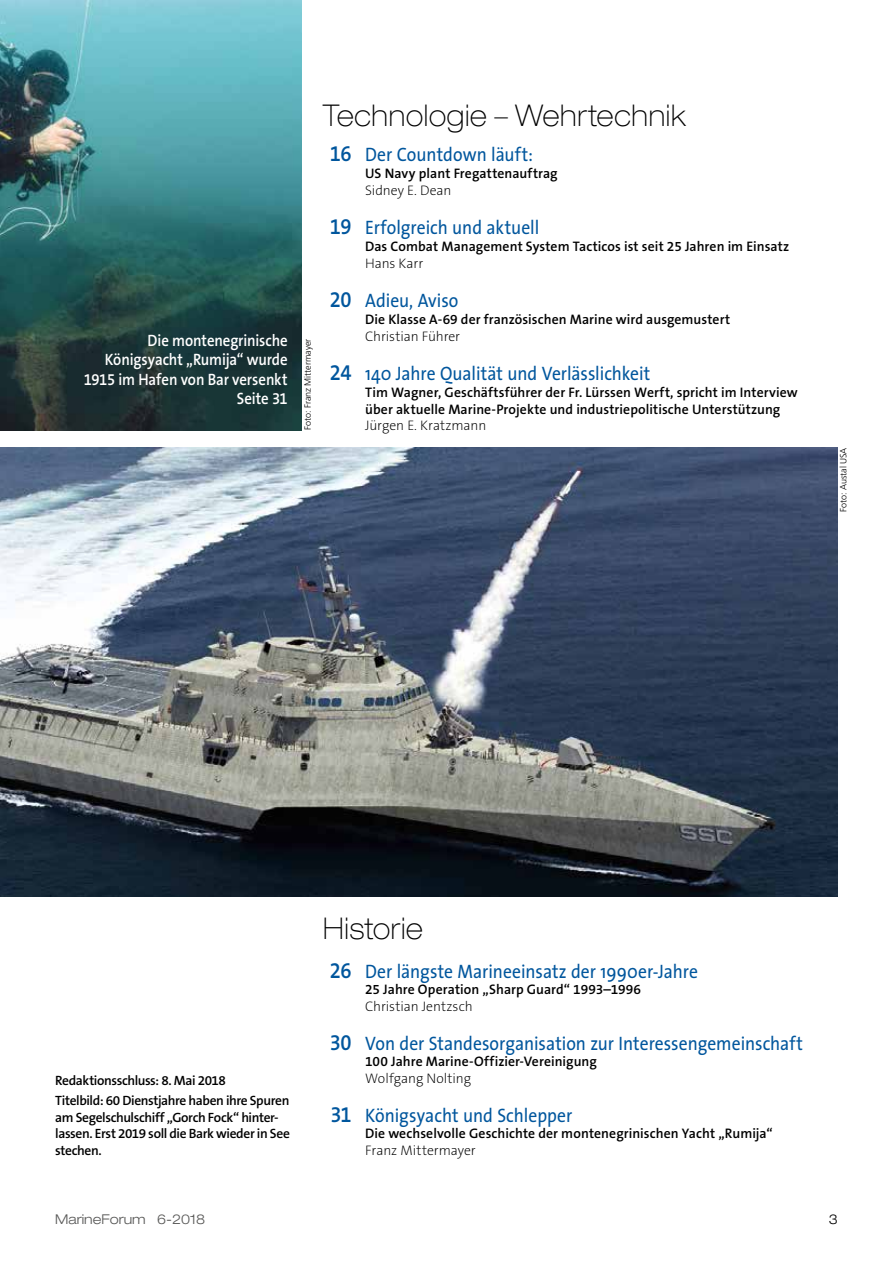
<style>
.page{position:relative;width:893px;height:1263px;background:#fff}
.page>*{position:absolute;margin:0;border:0;box-sizing:border-box;transform-origin:0 0}
.t1{font:100 expanded 30px "Helvetica Neue";letter-spacing:.025em;color:#000;scale:.9 1}
.t2{font:19.5px "The Sans";color:#00569d;scale:.9 1}
.t3{font:600 16.5px/19.5px "The Sans B6";letter-spacing:-.005em;color:#fff;text-align:right;scale:.9 1}
.t4{font:600 13.8px/16.6px "The Sans B6";letter-spacing:.005em;color:#000}
.t5{font:200 13.8px "The Sans B2";letter-spacing:-.005em;color:#000}
.t6{font:600 13.5px/16.5px "The Sans B6";letter-spacing:-.03em;color:#000}
.t7{font:300 expanded 13.5px "Helvetica Neue";color:#575756}
.t8{font:300 expanded 13.5px "Helvetica Neue";color:#000}
.t9{font:300 9px "Frutiger";color:#000}
.s1{font-family:"The Sans B6";font-weight:600;font-size:22.5px}
.s2{font-family:"Helvetica Neue Light Ext SC800";font-weight:400;font-stretch:normal}
</style>
<div class="page">
<img style="left:0;top:448px;width:838px;height:448px">
<img style="left:0;top:0;width:302px;height:430px">
<p class="t3" style="left:84px;top:331px;width:228px">Die montenegrinische<br>Königsyacht „Rumija“ wurde<br>1915 im Hafen von Bar versenkt<br>Seite 31</p>
<p class="t9" style="left:303px;top:430px;width:93px;rotate:-90deg">Foto: Franz Mittermayer</p>
<h1 class="t1" style="left:323px;top:97px;width:405px">Technologie – Wehrtechnik</h1>
<h2 class="t2" style="left:330px;top:139px;width:227px"><span class="s1">16</span> Der Countdown läuft:</h2>
<p class="t4" style="left:365px;top:166px;width:194px">US Navy plant Fregattenauftrag</p>
<p class="t5" style="left:365px;top:183px;width:88px">Sidney E. Dean</p>
<h2 class="t2" style="left:330px;top:211px;width:234px"><span class="s1">19</span> Erfolgreich und aktuell</h2>
<p class="t4" style="left:365px;top:239px;width:426px">Das Combat Management System Tacticos ist seit 25 Jahren im Einsatz</p>
<p class="t5" style="left:365px;top:256px;width:60px">Hans Karr</p>
<h2 class="t2" style="left:330px;top:284px;width:145px"><span class="s1">20</span> Adieu, Aviso</h2>
<p class="t4" style="left:365px;top:311px;width:367px">Die Klasse A-69 der französischen Marine wird ausgemustert</p>
<p class="t5" style="left:365px;top:329px;width:96px">Christian Führer</p>
<h2 class="t2" style="left:330px;top:357px;width:358px"><span class="s1">24</span> 140 Jahre Qualität und Verlässlichkeit</h2>
<p class="t4" style="left:365px;top:384px;width:434px">Tim Wagner, Geschäftsführer der Fr. Lürssen Werft, spricht im Interview über aktuelle Marine-Projekte und industriepolitische Unterstützung</p>
<p class="t5" style="left:365px;top:419px;width:123px">Jürgen E. Kratzmann</p>
<p class="t9" style="left:838px;top:512px;width:66px;rotate:-90deg">Foto: Austal USA</p>
<p class="t6" style="left:55px;top:1070px;width:236px;line-height:20.7px">Redaktionsschluss: 8. Mai 2018<br>Titelbild: 60 Dienstjahre haben ihre Spuren</p>
<p class="t6" style="left:55px;top:1109px;width:236px">am Segelschulschiff „Gorch Fock“ hinter&shy;lassen. Erst 2019 soll die Bark wieder in See stechen.</p>
<h1 class="t1" style="left:323px;top:910px;width:112px">Historie</h1>
<h2 class="t2" style="left:330px;top:955px;width:410px"><span class="s1">26</span> Der längste Marineeinsatz der 1990er-Jahre</h2>
<p class="t4" style="left:365px;top:982px;width:277px">25 Jahre Operation „Sharp Guard“ 1993–1996</p>
<p class="t5" style="left:365px;top:999px;width:109px">Christian Jentzsch</p>
<h2 class="t2" style="left:330px;top:1027px;width:527px"><span class="s1">30</span> Von der Standesorganisation zur Interessengemeinschaft</h2>
<p class="t4" style="left:365px;top:1054px;width:233px">100 Jahre Marine-Offizier-Vereinigung</p>
<p class="t5" style="left:365px;top:1071px;width:107px">Wolfgang Nolting</p>
<h2 class="t2" style="left:330px;top:1099px;width:270px"><span class="s1">31</span> Königsyacht und Schlepper</h2>
<p class="t4" style="left:365px;top:1126px;width:409px">Die wechselvolle Geschichte der montenegrinischen Yacht „Rumija“</p>
<p class="t5" style="left:365px;top:1143px;width:112px">Franz Mittermayer</p>
<p class="t7" style="left:55px;top:1211px;width:151px">MarineForum <span class="s2">6-2018</span></p>
<p class="t8" style="left:829px;top:1211px;width:11px">3</p>
</div>
